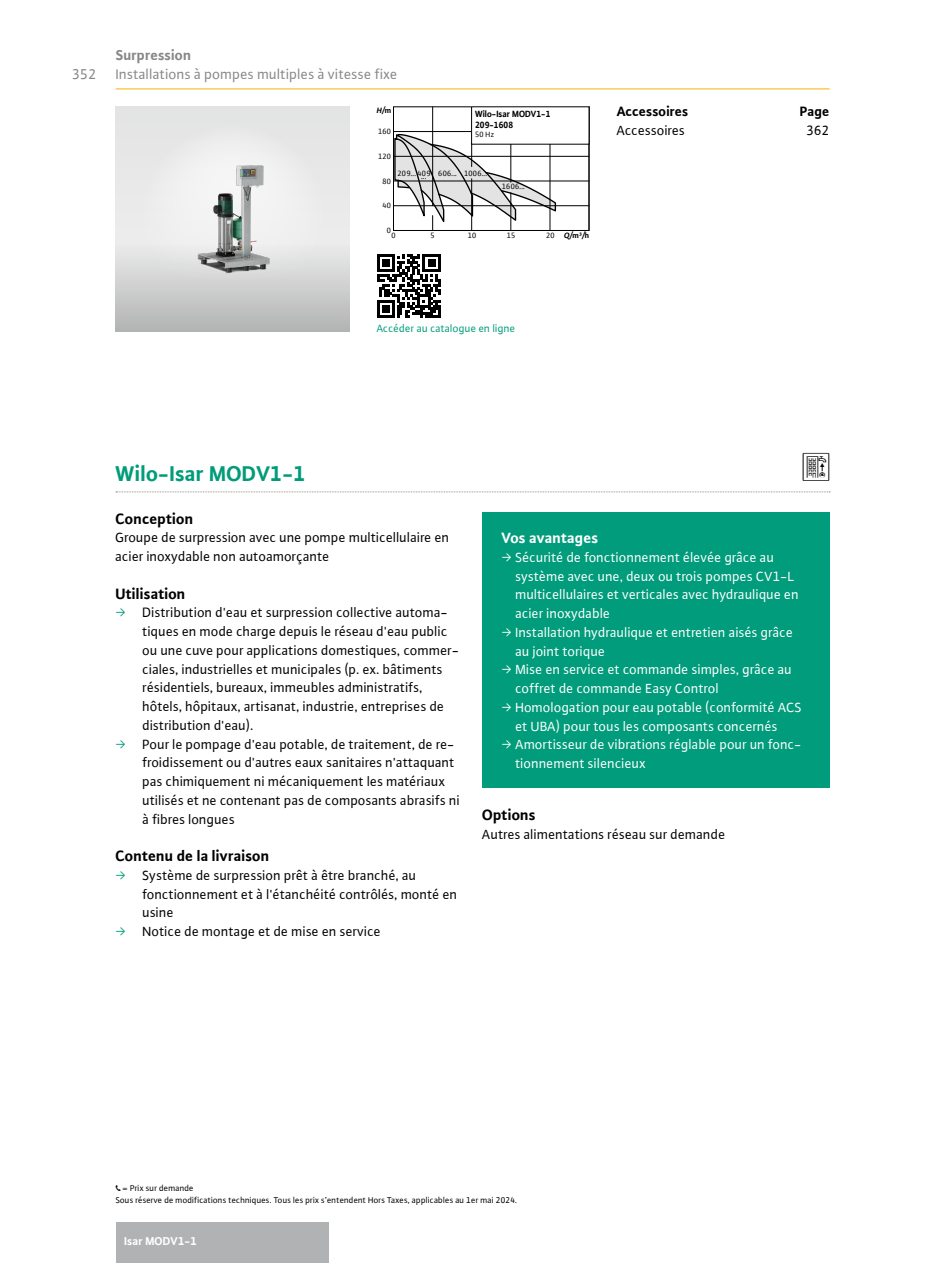
<style>
.page{position:relative;width:936px;height:1263px;background:#fff}
.page>*{position:absolute;margin:0;border:0;box-sizing:border-box;transform-origin:0 0}
.t1{font:42.75px "WILO Pict";color:#000}
.t2{font:700 22.5px "WILO Plus Global";color:#009c7a}
.t3{font:700 15.75px "WILO Plus Global";color:#000}
.t4{font:700 15.75px "WILO Plus Global";color:#fff}
.t5{font:15px "WILO Plus Global";color:#878786}
.t6{font:700 15px "WILO Plus Global";color:#878786}
.t7{font:14.25px/18.8px "WILO Plus Global";color:#000}
.t8{font:14.25px "WILO Plus Global";color:#fff}
.t9{font:700 14.25px "WILO Plus Global";color:#000}
.t10{font:700 12px "WILO Plus Global";color:#fff}
.t11{font:11.25px "WILO Plus Global";color:#009c7a}
.t12{font:700 9.45px/10.8px "WILO Plus FM";letter-spacing:-.005em;color:#000;scale:.95 1}
.t13{font:9px/12.5px "WILO Plus Global";color:#000}
.t14{font:8.1px "WILO Plus FM";color:#000}
.t15{font:700 8.1px "WILO Plus FM";color:#000}
.s1{font-style:italic}
.s2{font-weight:400}
.s3{font-family:"WILO Pict";color:#009c7a}
.s4{font-family:"WILO Pict"}
</style>
<div class="page">
<hr style="left:116px;top:89px;width:713px;height:1px;background:#f9b000">
<div style="left:116px;top:1222px;width:212px;height:41px;background:#b1b2b3"></div>
<svg style="left:116px;top:491px;width:714px;height:1px"></svg>
<svg style="left:115px;top:106px;width:234px;height:226px;background:#d6d6d7"></svg>
<div style="left:393px;top:106px;width:196px;height:125px;border:1px solid #000"></div>
<hr style="left:393px;top:205px;width:196px;height:1px;background:#020203">
<hr style="left:393px;top:181px;width:196px;height:1px;background:#020203">
<hr style="left:393px;top:156px;width:196px;height:1px;background:#020203">
<hr style="left:393px;top:131px;width:196px;height:1px;background:#020203">
<hr style="left:432px;top:107px;width:1px;height:99px;background:#020203">
<hr style="left:588px;top:107px;width:1px;height:123px;background:#020203">
<div style="left:471px;top:107px;width:118px;height:37px;background:#fff"></div>
<svg style="left:393px;top:132px;width:163px;height:98px"></svg>
<svg style="left:139px;top:125px;width:187px;height:188px;background:#d9d9d9"></svg>
<img style="left:137px;top:151px;width:191px;height:136px">
<div style="left:482px;top:512px;width:347px;height:275px;background:#009c7b"></div>
<svg style="left:377px;top:254px;width:63px;height:64px"></svg>
<p class="t5" style="left:72px;top:65px;width:26px">352</p>
<p class="t6" style="left:116px;top:46px;width:77px">Surpression</p>
<p class="t5" style="left:116px;top:65px;width:283px">Installations à pompes multiples à vitesse fixe</p>
<p class="t9" style="left:616px;top:103px;width:73px">Accessoires</p>
<p class="t9" style="left:799px;top:103px;width:31px">Page</p>
<p class="t15" style="left:377px;top:105px;width:16px"><span class="s1">H</span>/m</p>
<p class="t12" style="left:475px;top:108px;width:81px">Wilo-Isar MODV1-1<br>209-1608</p>
<p class="t14" style="left:475px;top:129px;width:21px">50 Hz</p>
<p class="t14" style="left:378px;top:126px;width:15px">160</p>
<p class="t7" style="left:616px;top:121px;width:70px">Accessoires</p>
<p class="t7" style="left:806px;top:121px;width:25px">362</p>
<p class="t14" style="left:378px;top:152px;width:15px">120</p>
<p class="t14" style="left:382px;top:176px;width:10px">80</p>
<p class="t14" style="left:382px;top:201px;width:10px">40</p>
<p class="t14" style="left:387px;top:225px;width:6px">0</p>
<p class="t14" style="left:397px;top:168px;width:35px">209... 409</p>
<p class="t14" style="left:421px;top:171px;width:7px">...</p>
<p class="t14" style="left:438px;top:168px;width:51px">606... 1006...</p>
<p class="t14" style="left:502px;top:182px;width:25px">1606...</p>
<p class="t14" style="left:391px;top:231px;width:6px">0</p>
<p class="t14" style="left:430px;top:231px;width:6px">5</p>
<p class="t14" style="left:467px;top:231px;width:10px">10</p>
<p class="t14" style="left:506px;top:231px;width:10px">15</p>
<p class="t15" style="left:546px;top:230px;width:45px"><span class="s2">20</span> <span class="s1">Q</span>/m³/h</p>
<p class="t11" style="left:377px;top:321px;width:140px">Accéder au catalogue en ligne</p>
<h2 class="t2" style="left:116px;top:460px;width:191px">Wilo-Isar MODV1-1</h2>
<h1 class="t1" style="left:802px;top:450px;width:28px">¾</h1>
<p class="t3" style="left:115px;top:509px;width:79px">Conception</p>
<p class="t7" style="left:115px;top:528px;width:335px">Groupe de surpression avec une pompe multicellulaire en acier inoxydable non autoamorçante</p>
<p class="t3" style="left:115px;top:584px;width:71px">Utilisation</p>
<p class="t7" style="left:115px;top:603px;width:334px"><span class="s3">ƒ</span> Distribution d'eau et surpression collective automa-</p>
<p class="t7" style="left:142px;top:622px;width:306px">tiques en mode charge depuis le réseau d'eau public</p>
<p class="t7" style="left:142px;top:641px;width:318px">ou une cuve pour applications domestiques, commer-</p>
<p class="t7" style="left:142px;top:659px;width:302px">ciales, industrielles et municipales (p. ex. bâtiments</p>
<p class="t7" style="left:142px;top:678px;width:282px">résidentiels, bureaux, immeubles administratifs,</p>
<p class="t7" style="left:142px;top:697px;width:303px">hôtels, hôpitaux, artisanat, industrie, entreprises de</p>
<p class="t7" style="left:142px;top:716px;width:113px">distribution d'eau).</p>
<p class="t7" style="left:115px;top:734px;width:340px"><span class="s3">ƒ</span> Pour le pompage d'eau potable, de traitement, de re-</p>
<p class="t7" style="left:142px;top:753px;width:313px">froidissement ou d'autres eaux sanitaires n'attaquant</p>
<p class="t7" style="left:142px;top:772px;width:304px">pas chimiquement ni mécaniquement les matériaux</p>
<p class="t7" style="left:142px;top:791px;width:319px">utilisés et ne contenant pas de composants abrasifs ni</p>
<p class="t7" style="left:142px;top:809px;width:94px">à fibres longues</p>
<p class="t3" style="left:115px;top:846px;width:155px">Contenu de la livraison</p>
<p class="t7" style="left:115px;top:866px;width:302px"><span class="s3">ƒ</span> Système de surpression prêt à être branché, au</p>
<p class="t7" style="left:142px;top:884px;width:316px">fonctionnement et à l'étanchéité contrôlés, monté en</p>
<p class="t7" style="left:142px;top:903px;width:33px">usine</p>
<p class="t7" style="left:115px;top:922px;width:267px"><span class="s3">ƒ</span> Notice de montage et de mise en service</p>
<p class="t4" style="left:501px;top:528px;width:98px">Vos avantages</p>
<p class="t8" style="left:501px;top:549px;width:274px"><span class="s4">ƒ</span> Sécurité de fonctionnement élevée grâce au</p>
<p class="t8" style="left:515px;top:567px;width:280px">système avec une, deux ou trois pompes CV1-L</p>
<p class="t8" style="left:515px;top:586px;width:285px">multicellulaires et verticales avec hydraulique en</p>
<p class="t8" style="left:515px;top:605px;width:96px">acier inoxydable</p>
<p class="t8" style="left:501px;top:624px;width:293px"><span class="s4">ƒ</span> Installation hydraulique et entretien aisés grâce</p>
<p class="t8" style="left:515px;top:642px;width:91px">au joint torique</p>
<p class="t8" style="left:501px;top:661px;width:292px"><span class="s4">ƒ</span> Mise en service et commande simples, grâce au</p>
<p class="t8" style="left:515px;top:680px;width:205px">coffret de commande Easy Control</p>
<p class="t8" style="left:501px;top:699px;width:301px"><span class="s4">ƒ</span> Homologation pour eau potable (conformité ACS</p>
<p class="t8" style="left:515px;top:717px;width:264px">et UBA) pour tous les composants concernés</p>
<p class="t8" style="left:501px;top:736px;width:301px"><span class="s4">ƒ</span> Amortisseur de vibrations réglable pour un fonc-</p>
<p class="t8" style="left:515px;top:755px;width:132px">tionnement silencieux</p>
<p class="t3" style="left:482px;top:805px;width:55px">Options</p>
<p class="t7" style="left:482px;top:824px;width:245px">Autres alimentations réseau sur demande</p>
<p class="t13" style="left:116px;top:1181px;width:403px"><span class="s4">Í</span> = Prix sur demande<br>Sous réserve de modifications techniques. Tous les prix s’entendent Hors Taxes, applicables au 1er mai 2024.</p>
<p class="t10" style="left:124px;top:1234px;width:74px">Isar MODV1-1</p>
</div>
